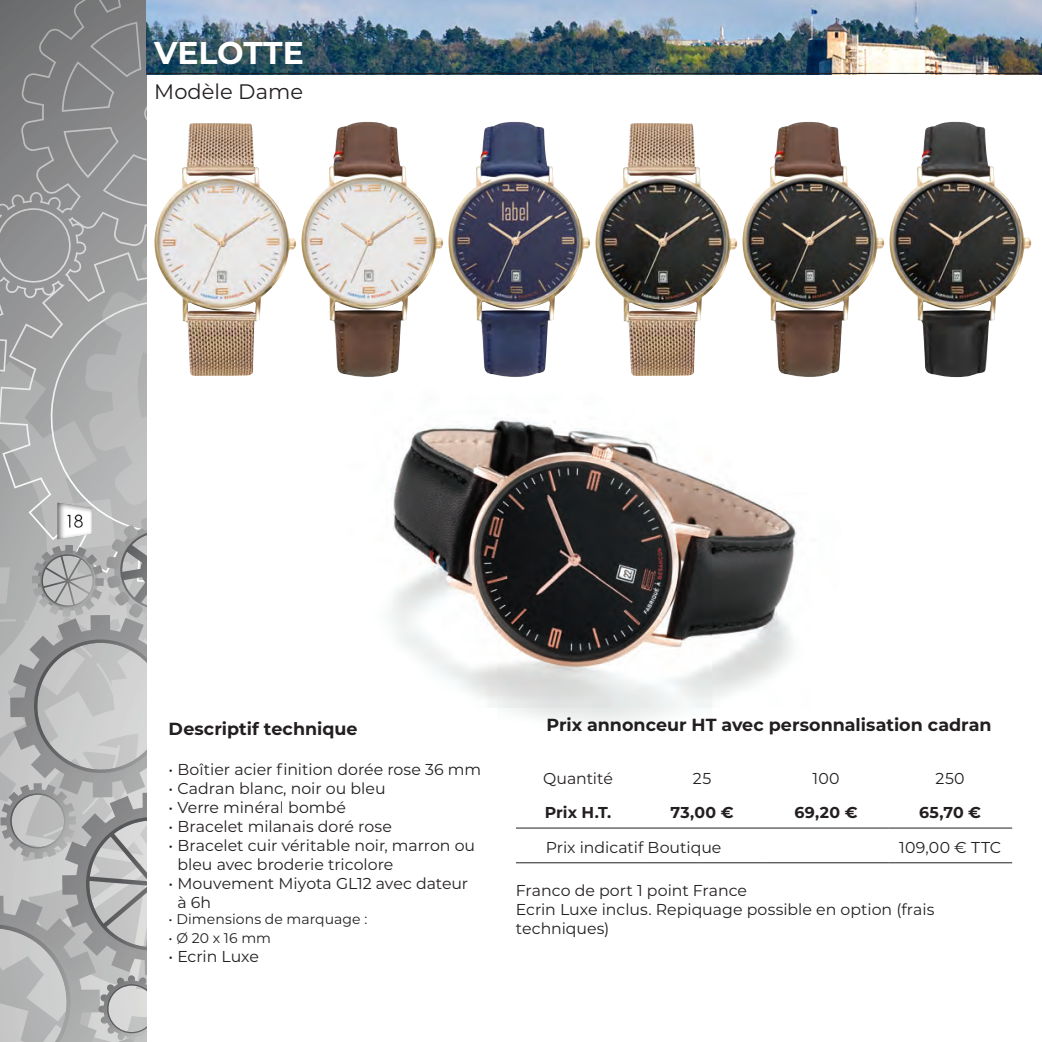
<style>
.page{position:relative;width:1042px;height:1042px;background:#fff}
.page>*{position:absolute;margin:0;border:0;box-sizing:border-box;transform-origin:0 0}
.t1{font:700 31.5px "Montserrat";letter-spacing:-.005em;color:#fff}
.t2{font:21px "Montserrat";color:#231f20}
.t3{font:700 17.5px "Montserrat";color:#231f20}
.Descriptif{font:15.75px/18.9px "Montserrat";color:#231f20}
.t4{font:700 15.75px "Montserrat";letter-spacing:.015em;color:#231f20}
.Descriptif-2{font:14px "Montserrat";letter-spacing:.005em;color:#231f20}
.Paragraphe_descriptif{font:14px "Montserrat";color:#231f20}
</style>
<div class="page">
<svg style="left:0;top:0;width:135px;height:127px;background:#78797a"></svg>
<svg style="left:62px;top:22px;width:85px;height:99px;background:#838486"></svg>
<svg style="left:0;top:127px;width:147px;height:915px;background:#acadad"></svg>
<div style="left:55px;top:500px;width:49px;height:41px;background:#231f20;opacity:.75"></div>
<img style="left:147px;top:0;width:895px;height:73px">
<img style="left:154px;top:123px;width:142px;height:253px">
<img style="left:301px;top:122px;width:142px;height:156px">
<img style="left:448px;top:122px;width:142px;height:156px">
<img style="left:595px;top:123px;width:142px;height:155px">
<img style="left:742px;top:122px;width:142px;height:156px">
<img style="left:889px;top:122px;width:142px;height:255px">
<hr style="left:147px;top:73px;width:895px;height:1px;background:#231f20">
<hr style="left:764px;top:827px;width:124px;height:1px;background:#231f20">
<hr style="left:888px;top:827px;width:124px;height:1px;background:#231f20">
<hr style="left:516px;top:862px;width:124px;height:1px;background:#231f20">
<hr style="left:640px;top:862px;width:124px;height:1px;background:#231f20">
<hr style="left:764px;top:862px;width:124px;height:1px;background:#231f20">
<hr style="left:888px;top:862px;width:124px;height:1px;background:#231f20">
<img style="left:282px;top:278px;width:595px;height:551px">
<img style="left:393px;top:421px;width:402px;height:249px">
<p class="t1" style="left:154px;top:30px;width:151px">VELOTTE</p>
<p class="t2" style="left:154px;top:77px;width:150px">Modèle Dame</p>
<p class="t3" style="left:169px;top:716px;width:190px">Descriptif technique</p>
<p class="Descriptif" style="left:169px;top:759px;width:314px">• Boîtier acier finition dorée rose 36 mm</p>
<p class="Descriptif" style="left:169px;top:778px;width:218px">• Cadran blanc, noir ou bleu</p>
<p class="Descriptif" style="left:169px;top:797px;width:179px">• Verre minéral bombé</p>
<p class="Descriptif" style="left:169px;top:816px;width:225px">• Bracelet milanais doré rose</p>
<p class="Descriptif" style="left:177px;top:835px;width:299px;text-indent:-9px">• Bracelet cuir véritable noir, marron ou bleu avec broderie tricolore</p>
<p class="Descriptif" style="left:177px;top:873px;width:292px;text-indent:-9px">• Mouvement Miyota GL12 avec dateur à 6h</p>
<p class="Descriptif-2" style="left:169px;top:910px;width:200px">• Dimensions de marquage :</p>
<p class="Paragraphe_descriptif" style="left:169px;top:928px;width:104px">• Ø 20 x 16 mm</p>
<p class="Descriptif" style="left:169px;top:946px;width:92px">• Ecrin Luxe</p>
<p class="t3" style="left:546px;top:712px;width:447px">Prix annonceur HT avec personnalisation cadran</p>
<p class="Descriptif" style="left:543px;top:768px;width:71px">Quantité</p>
<p class="Descriptif" style="left:693px;top:768px;width:20px">25</p>
<p class="Descriptif" style="left:812px;top:768px;width:29px">100</p>
<p class="Descriptif" style="left:935px;top:768px;width:31px">250</p>
<p class="t4" style="left:545px;top:801px;width:68px">Prix H.T.</p>
<p class="t4" style="left:670px;top:801px;width:65px">73,00 €</p>
<p class="t4" style="left:794px;top:801px;width:65px">69,20 €</p>
<p class="t4" style="left:919px;top:801px;width:63px">65,70 €</p>
<p class="Descriptif" style="left:546px;top:837px;width:177px">Prix indicatif Boutique</p>
<p class="Descriptif" style="left:899px;top:837px;width:103px">109,00 € TTC</p>
<p class="Descriptif" style="left:516px;top:880px;width:233px">Franco de port 1 point France</p>
<p class="Descriptif" style="left:516px;top:899px;width:420px">Ecrin Luxe inclus. Repiquage possible en option (frais techniques)</p>
</div>
